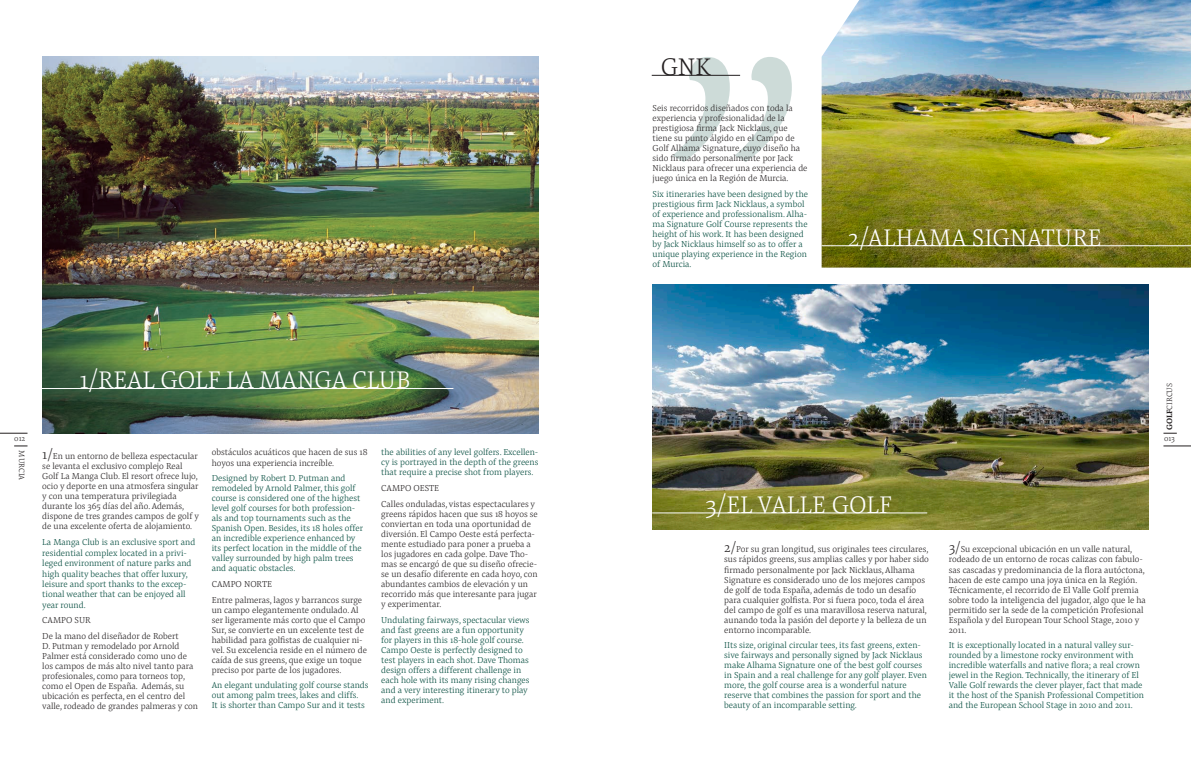
<style>
.page{position:relative;width:1191px;height:766px;background:#fff}
.page>*{position:absolute;margin:0;border:0;box-sizing:border-box;transform-origin:0 0}
.t1{font:300 400px "Pensum Pro";color:#004a3c}
.t2{font:300 25px "Pensum Pro";color:#fff}
.t3{font:300 25px "Pensum Pro";color:#231f20}
.t4{font:300 9px/10px "Pensum Pro";color:#231f20}
.t5{font:300 9px/10px "Pensum Pro";color:#004a3c}
.t6{font:300 8px "Pensum Pro";color:#231f20}
.s1{font-size:14px}
.s2{font-weight:700}
</style>
<div class="page">
<img style="left:821px;top:0;width:370px;height:267px">
<img style="left:652px;top:284px;width:496px;height:245px">
<img style="left:43px;top:57px;width:496px;height:376px">
<hr style="left:21px;top:388px;width:432px;height:1px;background:#fff">
<hr style="left:821px;top:245px;width:370px;height:1px;background:#fff">
<hr style="left:652px;top:75px;width:88px;height:1px;background:#231f20">
<hr style="left:652px;top:512px;width:275px;height:1px;background:#fff">
<svg style="left:0;top:433px;width:27px;height:1px"></svg>
<svg style="left:1163px;top:433px;width:13px;height:1px"></svg>
<svg style="left:14px;top:445px;width:13px;height:1px"></svg>
<svg style="left:1163px;top:445px;width:28px;height:1px"></svg>
<p class="t2" style="left:79px;top:362px;width:332px">1/REAL GOLF LA MANGA CLUB</p>
<p class="t6" style="left:14px;top:433px;width:12px">012</p>
<p class="t6" style="left:27px;top:450px;width:31px;rotate:90deg">MURCIA</p>
<p class="t4" style="left:42px;top:451px;width:158px"><span class="s1">1/</span>En un entorno de belleza espectacular se levanta el exclusivo complejo Real Golf La Manga Club. El resort ofrece lujo, ocio y deporte en una atmosfera singular y con una temperatura privilegiada durante los 365 días del año. Además, dispone de tres grandes campos de golf y de una excelente oferta de alojamiento.</p>
<p class="t5" style="left:42px;top:537px;width:154px;line-height:10.4px">La Manga Club is an exclusive sport and residential complex located in a privi&shy;leged environment of nature parks and high quality beaches that offer luxury, leisure and sport thanks to the excep&shy;tional weather that can be enjoyed all year round.</p>
<p class="t4" style="left:42px;top:615px;width:50px">CAMPO SUR</p>
<p class="t4" style="left:42px;top:631px;width:157px">De la mano del diseñador de Robert<br>D. Putman y remodelado por Arnold Palmer está considerado como uno de los campos de más alto nivel tanto para profesionales, como para torneos top, como el Open de España. Además, su ubicación es perfecta, en el centro del valle, rodeado de grandes palmeras y con</p>
<p class="t4" style="left:212px;top:447px;width:157px">obstáculos acuáticos que hacen de sus 18 hoyos una experiencia increíble.</p>
<p class="t5" style="left:212px;top:473px;width:153px">Designed by Robert D. Putman and remodeled by Arnold Palmer, this golf course is considered one of the highest level golf courses for both profession&shy;als and top tournaments such as the Spanish Open. Besides, its 18 holes offer an incredible experience enhanced by its perfect location in the middle of the valley surrounded by high palm trees and aquatic obstacles.</p>
<p class="t4" style="left:212px;top:578px;width:62px">CAMPO NORTE</p>
<p class="t4" style="left:212px;top:594px;width:157px">Entre palmeras, lagos y barrancos surge un campo elegantemente ondulado. Al ser ligeramente más corto que el Campo Sur, se convierte en un excelente test de habilidad para golfistas de cualquier ni&shy;vel. Su excelencia reside en el número de caída de sus greens, que exige un toque preciso por parte de los jugadores.</p>
<p class="t5" style="left:212px;top:680px;width:158px">An elegant undulating golf course stands out among palm trees, lakes and cliffs.<br>It is shorter than Campo Sur and it tests</p>
<p class="t5" style="left:381px;top:447px;width:159px;text-align:justify">the abilities of any level golfers. Excellen&shy;cy is portrayed in the depth of the greens that require a precise shot from players.</p>
<p class="t4" style="left:381px;top:483px;width:59px">CAMPO OESTE</p>
<p class="t4" style="left:381px;top:498px;width:158px">Calles onduladas, vistas espectaculares y greens rápidos hacen que sus 18 hoyos se conviertan en toda una oportunidad de diversión. El Campo Oeste está perfecta&shy;mente estudiado para poner a prueba a los jugadores en cada golpe. Dave Tho&shy;mas se encargó de que su diseño ofrecie&shy;se un desafío diferente en cada hoyo, con abundantes cambios de elevación y un recorrido más que interesante para jugar y experimentar.</p>
<p class="t5" style="left:381px;top:614px;width:150px">Undulating fairways, spectacular views and fast greens are a fun opportunity for players in this 18-hole golf course.<br>Campo Oeste is perfectly designed to test players in each shot. Dave Thomas design offers a different challenge in each hole with its many rising changes and a very interesting itinerary to play and experiment.</p>
<h1 class="t1" style="left:655px;top:-65px;width:155px">”</h1>
<p class="t3" style="left:660px;top:49px;width:52px">GNK</p>
<p class="t4" style="left:652px;top:103px;width:156px">Seis recorridos diseñados con toda la experiencia y profesionalidad de la prestigiosa firma Jack Nicklaus, que tiene su punto álgido en el Campo de Golf Alhama Signature, cuyo diseño ha sido firmado personalmente por Jack Nicklaus para ofrecer una experiencia de juego única en la Región de Murcia.</p>
<p class="t5" style="left:652px;top:188px;width:157px">Six itineraries have been designed by the prestigious firm Jack Nicklaus, a symbol of experience and professionalism. Alha&shy;ma Signature Golf Course represents the height of his work. It has been designed by Jack Nicklaus himself so as to offer a unique playing experience in the Region of Murcia.</p>
<p class="t2" style="left:847px;top:220px;width:255px">2/ALHAMA SIGNATURE</p>
<p class="t2" style="left:705px;top:487px;width:188px">3/EL VALLE GOLF</p>
<p class="t4" style="left:724px;top:544px;width:206px"><span class="s1">2/</span>Por su gran longitud, sus originales tees circulares, sus rápidos greens, sus amplias calles y por haber sido firmado personalmente por Jack Nicklaus, Alhama Signature es considerado uno de los mejores campos de golf de toda España, además de todo un desafío para cualquier golfista. Por si fuera poco, toda el área del campo de golf es una maravillosa reserva natural, aunando toda la pasión del deporte y la belleza de un entorno incomparable.</p>
<p class="t5" style="left:724px;top:640px;width:204px">IIts size, original circular tees, its fast greens, exten&shy;sive fairways and personally signed by Jack Nicklaus make Alhama Signature one of the best golf courses in Spain and a real challenge for any golf player. Even more, the golf course area is a wonderful nature reserve that combines the passion for sport and the beauty of an incomparable setting.</p>
<p class="t6" style="left:1164px;top:430px;width:49px;rotate:-90deg"><span class="s2">GOLF</span>CIRCUS</p>
<p class="t6" style="left:1164px;top:433px;width:12px">013</p>
<p class="t4" style="left:948px;top:544px;width:199px"><span class="s1">3/</span>Su excepcional ubicación en un valle natural, rodeado de un entorno de rocas calizas con fabulo&shy;sas cascadas y predominancia de la flora autóctona, hacen de este campo una joya única en la Región.<br>Técnicamente, el recorrido de El Valle Golf premia sobre todo la inteligencia del jugador, algo que le ha permitido ser la sede de la competición Profesional Española y del European Tour School Stage, 2010 y 2011.</p>
<p class="t5" style="left:948px;top:640px;width:197px">It is exceptionally located in a natural valley sur&shy;rounded by a limestone rocky environment with incredible waterfalls and native flora; a real crown jewel in the Region. Technically, the itinerary of El Valle Golf rewards the clever player, fact that made it the host of the Spanish Professional Competition and the European School Stage in 2010 and 2011.</p>
</div>
